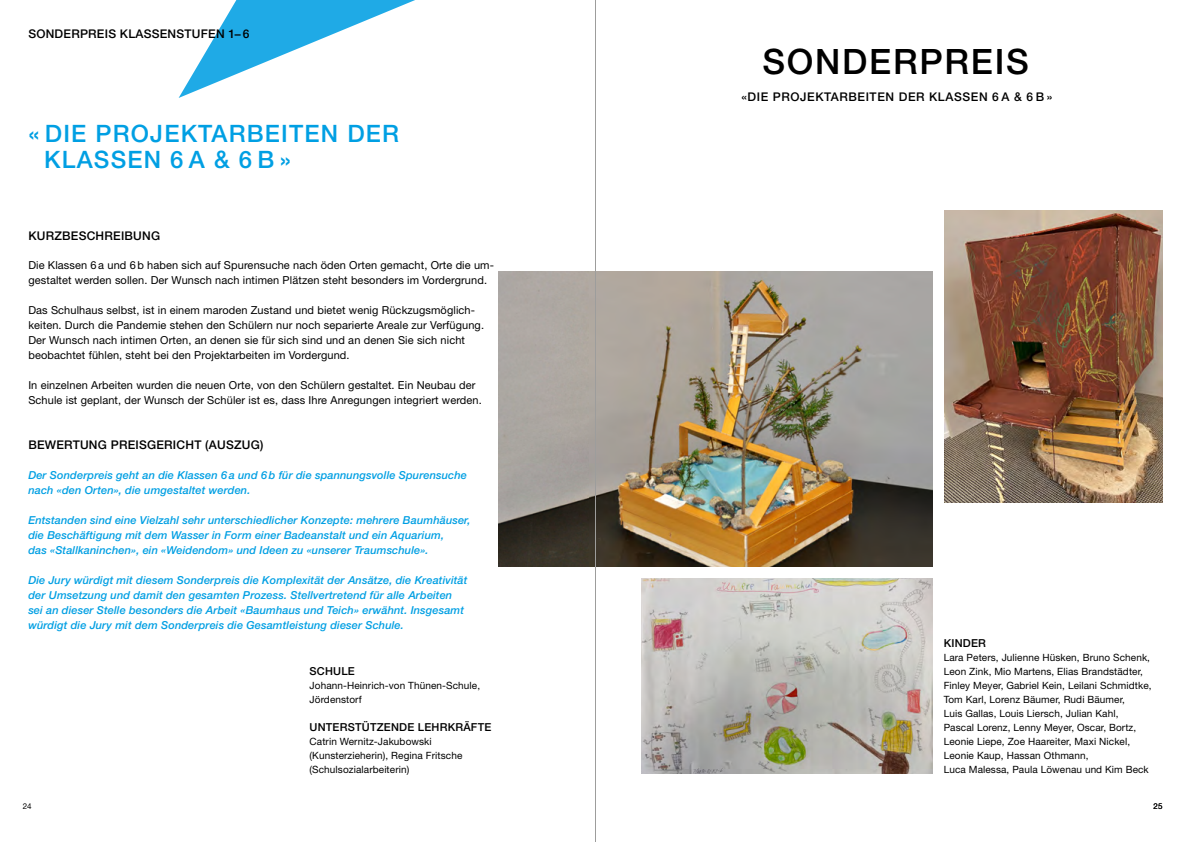
<style>
.page{position:relative;width:1191px;height:842px;background:#fff}
.page>*{position:absolute;margin:0;border:0;box-sizing:border-box;transform-origin:0 0}
.t1{font:500 35px "Helvetica Neue";letter-spacing:.05em;color:#000}
.t2{font:500 24px/26.3px "Helvetica Neue";letter-spacing:.05em;color:#009fe3}
.t3{font:500 12px "Helvetica Neue";letter-spacing:.02em;color:#000}
.t4{font:500 12px "Helvetica Neue";letter-spacing:.05em;color:#000}
.t5{font:italic 500 11px/15px "Helvetica Neue";letter-spacing:.01em;color:#009fe3}
.t6{font:11px/15px "Helvetica Neue";letter-spacing:.01em;color:#000}
.t7{font:500 11px "Helvetica Neue";letter-spacing:.02em;color:#000}
.t8{font:10px/14px "Helvetica Neue";letter-spacing:.01em;color:#000}
.t9{font:8px "Helvetica Neue";color:#000}
</style>
<div class="page">
<svg style="left:179px;top:0;width:236px;height:98px"></svg>
<img style="left:499px;top:271px;width:91px;height:295px">
<img style="left:944px;top:211px;width:218px;height:291px">
<img style="left:641px;top:579px;width:291px;height:195px">
<img style="left:590px;top:271px;width:342px;height:295px">
<hr style="left:595px;top:0;width:1px;height:842px;background:#9d9d9c">
<p class="t3" style="left:28px;top:26px;width:223px">SONDERPREIS KLASSENSTUFEN 1−6</p>
<h2 class="t2" style="left:44px;top:120px;width:356px;text-indent:-16px">« DIE PROJEKTARBEITEN DER<br>KLASSEN 6 A &amp; 6 B »</h2>
<p class="t3" style="left:28px;top:228px;width:133px">KURZBESCHREIBUNG</p>
<p class="t6" style="left:28px;top:257px;width:467px">Die Klassen 6 a und 6b haben sich auf Spurensuche nach öden Orten gemacht, Orte die um&shy;gestaltet werden sollen. Der Wunsch nach intimen Plätzen steht besonders im Vordergrund.</p>
<p class="t6" style="left:28px;top:302px;width:457px">Das Schulhaus selbst, ist in einem maroden Zustand und bietet wenig Rückzugsmöglich&shy;keiten. Durch die Pandemie stehen den Schülern nur noch separierte Areale zur Verfügung.<br>Der Wunsch nach intimen Orten, an denen sie für sich sind und an denen Sie sich nicht beobachtet fühlen, steht bei den Projektarbeiten im Vordergund.</p>
<p class="t6" style="left:28px;top:377px;width:455px">In einzelnen Arbeiten wurden die neuen Orte, von den Schülern gestaltet. Ein Neubau der<br>Schule ist geplant, der Wunsch der Schüler ist es, dass Ihre Anregungen integriert werden.</p>
<p class="t3" style="left:28px;top:437px;width:237px">BEWERTUNG PREISGERICHT (AUSZUG)</p>
<p class="t5" style="left:28px;top:467px;width:440px">Der Sonderpreis geht an die Klassen 6 a und 6b für die spannungsvolle Spurensuche nach «den Orten», die umgestaltet werden.</p>
<p class="t5" style="left:28px;top:512px;width:444px">Entstanden sind eine Vielzahl sehr unterschiedlicher Konzepte: mehrere Baumhäuser, die Beschäftigung mit dem Wasser in Form einer Badeanstalt und ein Aquarium,<br>das «Stallkaninchen», ein «Weidendom» und Ideen zu «unserer Traumschule».</p>
<p class="t5" style="left:28px;top:572px;width:441px">Die Jury würdigt mit diesem Sonderpreis die Komplexität der Ansätze, die Kreativität der Umsetzung und damit den gesamten Prozess. Stellvertretend für alle Arbeiten sei an dieser Stelle besonders die Arbeit «Baumhaus und Teich» erwähnt. Insgesamt würdigt die Jury mit dem Sonderpreis die Gesamtleistung dieser Schule.</p>
<p class="t9" style="left:23px;top:801px;width:11px">24</p>
<p class="t7" style="left:309px;top:664px;width:47px">SCHULE</p>
<p class="t8" style="left:309px;top:678px;width:172px">Johann-Heinrich-von Thünen-Schule,<br>Jördenstorf</p>
<p class="t7" style="left:309px;top:720px;width:183px">UNTERSTÜTZENDE LEHRKRÄFTE</p>
<p class="t8" style="left:309px;top:734px;width:154px">Catrin Wernitz-Jakubowski (Kunsterzieherin), Regina Fritsche (Schulsozialarbeiterin)</p>
<h1 class="t1" style="left:762px;top:40px;width:268px">SONDERPREIS</h1>
<p class="t4" style="left:741px;top:89px;width:313px">«DIE PROJEKTARBEITEN DER KLASSEN 6 A &amp; 6 B »</p>
<p class="t7" style="left:943px;top:637px;width:44px">KINDER</p>
<p class="t8" style="left:943px;top:650px;width:209px">Lara Peters, Julienne Hüsken, Bruno Schenk, Leon Zink, Mio Martens, Elias Brandstädter, Finley Meyer, Gabriel Kein, Leilani Schmidtke, Tom Karl, Lorenz Bäumer, Rudi Bäumer,<br>Luis Gallas, Louis Liersch, Julian Kahl,<br>Pascal Lorenz, Lenny Meyer, Oscar, Bortz, Leonie Liepe, Zoe Haareiter, Maxi Nickel, Leonie Kaup, Hassan Othmann,<br>Luca Malessa, Paula Löwenau und Kim Beck</p>
<p class="t9" style="left:1153px;top:801px;width:11px">25</p>
</div>
